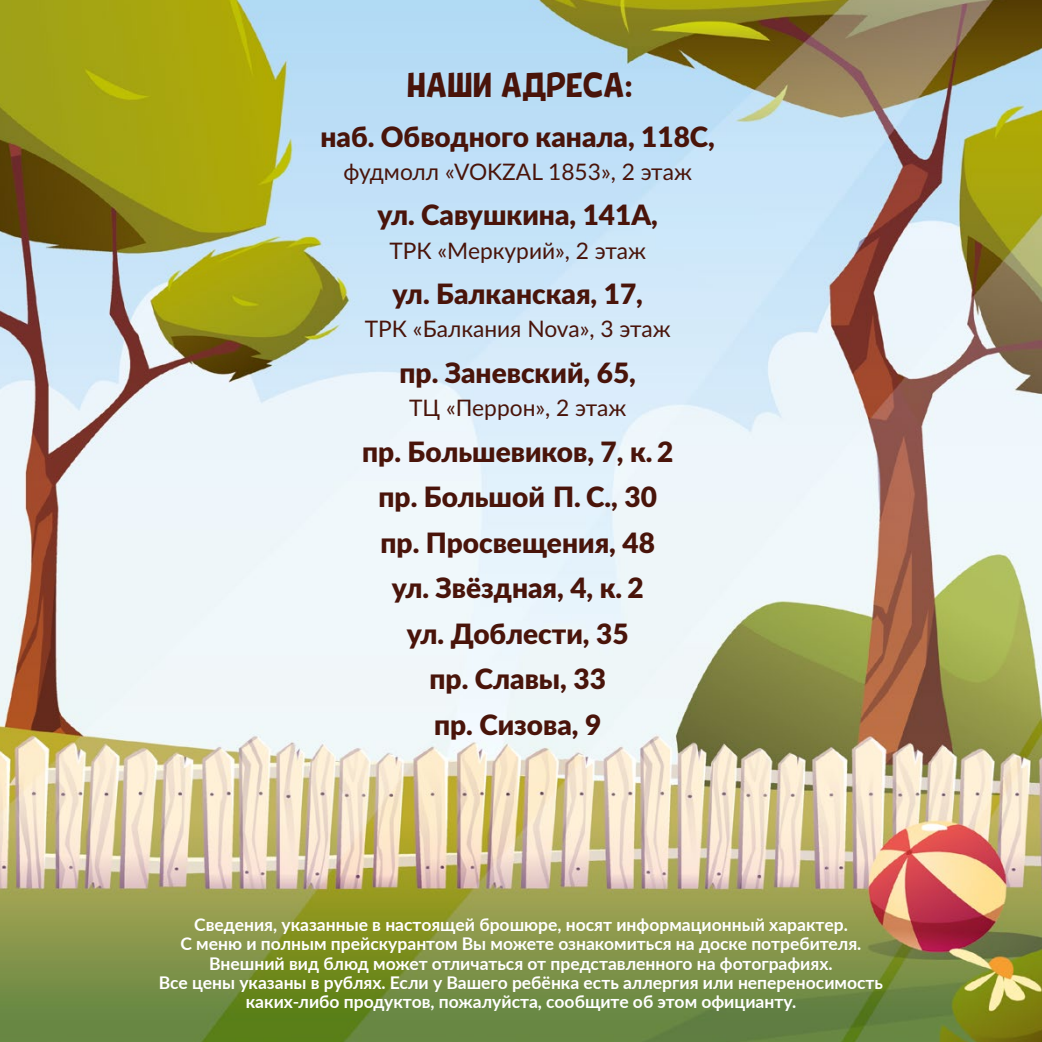
<style>
.page{position:relative;width:1042px;height:1042px;background:#fff}
.page>*{position:absolute;margin:0;border:0;box-sizing:border-box;transform-origin:0 0}
.t1{font:35px "Tobi";color:#49140a}
.t2{font:900 28px/45.5px "Lato";color:#49140a;text-align:center}
.t3{font:22.75px "Lato";color:#49140a}
.t4{font:700 17.5px/19.2px "Lato";color:#fff;text-align:center}
</style>
<div class="page">
<img style="left:0;top:0;width:1042px;height:1042px">
<h1 class="t1" style="left:407px;top:63px;width:227px">НАШИ АДРЕСА:</h1>
<h2 class="t2" style="left:320px;top:112px;width:396px">наб. Обводного канала, 118С,</h2>
<h3 class="t3" style="left:343px;top:155px;width:350px">фудмолл «VOKZAL 1853», 2 этаж</h3>
<h2 class="t2" style="left:377px;top:191px;width:282px">ул. Савушкина, 141А,</h2>
<h3 class="t3" style="left:389px;top:234px;width:258px">ТРК «Меркурий», 2 этаж</h3>
<h2 class="t2" style="left:392px;top:270px;width:252px">ул. Балканская, 17,</h2>
<h3 class="t3" style="left:365px;top:313px;width:307px">ТРК «Балкания Nova», 3 этаж</h3>
<h2 class="t2" style="left:399px;top:349px;width:238px">пр. Заневский, 65,</h2>
<h3 class="t3" style="left:409px;top:392px;width:219px">ТЦ «Перрон», 2 этаж</h3>
<h2 class="t2" style="left:362px;top:427px;width:313px">пр. Большевиков, 7, к. 2 пр. Большой П. С., 30 пр. Просвещения, 48 ул. Звёздная, 4, к. 2<br>ул. Доблести, 35<br>пр. Славы, 33<br>пр. Сизова, 9</h2>
<p class="t4" style="left:159px;top:914px;width:725px">Сведения, указанные в настоящей брошюре, носят информационный характер.<br>С меню и полным прейскурантом Вы можете ознакомиться на доске потребителя.<br>Внешний вид блюд может отличаться от представленного на фотографиях.<br>Все цены указаны в рублях. Если у Вашего ребёнка есть аллергия или непереносимость каких-либо продуктов, пожалуйста, сообщите об этом официанту.</p>
</div>
